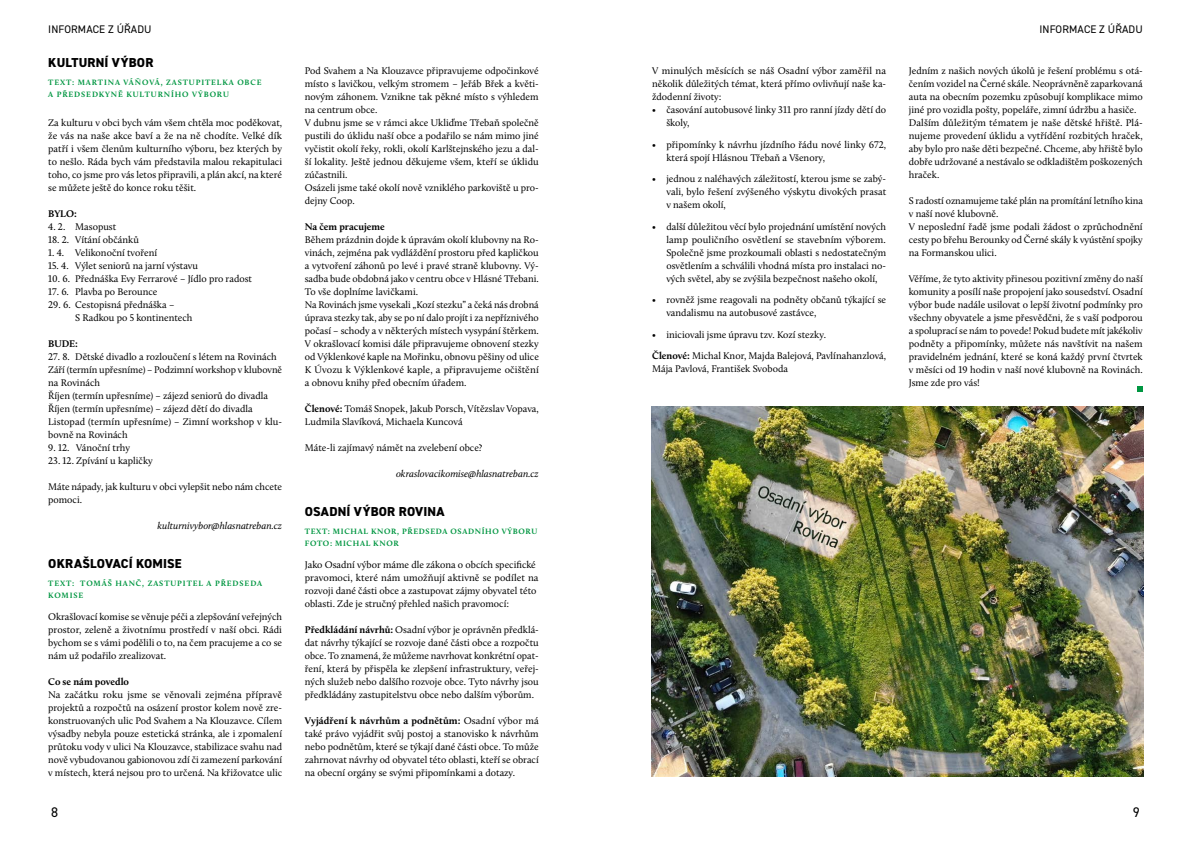
<style>
.page{position:relative;width:1191px;height:842px;background:#fff}
.page>*{position:absolute;margin:0;border:0;box-sizing:border-box;transform-origin:0 0}
.t1{font:14px "DIN2014";color:#000}
.chlebový_text{font:800 13px "DIN2014";letter-spacing:.01em;color:#000}
.Podnadpis{font:11px "DIN2014";letter-spacing:.01em;color:#000}
.chlebový_text-2{font:10px/13px "Calluna";color:#000;text-align:justify}
.chlebový_text-3{font:italic 10px "Calluna";color:#000}
.chlebový_text-4{font:700 10px "Calluna";color:#000}
.Autor{font:700 8px/12px "Calluna";letter-spacing:.115em;color:#009641}
.Autor-2{font:700 8px "Calluna";letter-spacing:.085em;color:#009641}
.s1{font-weight:700}
</style>
<div class="page">
<img style="left:652px;top:407px;width:491px;height:369px">
<svg style="left:1137px;top:386px;width:5px;height:6px"></svg>
<p class="Podnadpis" style="left:48px;top:23px;width:105px">INFORMACE Z ÚŘADU</p>
<p class="Podnadpis" style="left:1039px;top:23px;width:105px">INFORMACE Z ÚŘADU</p>
<p class="chlebový_text" style="left:48px;top:54px;width:107px">KULTURNÍ VÝBOR</p>
<p class="Autor" style="left:48px;top:76px;width:215px">TEXT: MARTINA VÁŇOVÁ, ZASTUPITELKA OBCE<br>A PŘEDSEDKYNĚ KULTURNÍHO VÝBORU</p>
<p class="chlebový_text-2" style="left:48px;top:116px;width:235px">Za kulturu v obci bych vám všem chtěla moc poděkovat, že vás na naše akce baví a že na ně chodíte. Velké dík patří i všem členům kulturního výboru, bez kterých by to nešlo. Ráda bych vám představila malou rekapitulaci toho, co jsme pro vás letos připravili, a plán akcí, na které se můžete ještě do konce roku těšit.</p>
<p class="chlebový_text-4" style="left:48px;top:208px;width:30px">BYLO:</p>
<p class="chlebový_text-2" style="left:48px;top:220px;width:70px">4. 2. Masopust</p>
<p class="chlebový_text-2" style="left:48px;top:233px;width:92px">18. 2. Vítání občánků</p>
<p class="chlebový_text-2" style="left:48px;top:246px;width:111px">1. 4. Velikonoční tvoření</p>
<p class="chlebový_text-2" style="left:48px;top:259px;width:151px">15. 4. Výlet seniorů na jarní výstavu</p>
<p class="chlebový_text-2" style="left:48px;top:272px;width:205px">10. 6. Přednáška Evy Ferrarové – Jídlo pro radost</p>
<p class="chlebový_text-2" style="left:48px;top:285px;width:111px">17. 6. Plavba po Berounce</p>
<p class="chlebový_text-2" style="left:75px;top:298px;width:119px;text-indent:-27px">29. 6. Cestopisná přednáška –<br>S Radkou po 5 kontinentech</p>
<p class="chlebový_text-4" style="left:48px;top:338px;width:31px">BUDE:</p>
<p class="chlebový_text-2" style="left:48px;top:350px;width:230px">27. 8. Dětské divadlo a rozloučení s létem na Rovinách</p>
<p class="chlebový_text-2" style="left:48px;top:363px;width:235px">Září (termín upřesníme) – Podzimní workshop v klubovně na Rovinách</p>
<p class="chlebový_text-2" style="left:48px;top:389px;width:221px">Říjen (termín upřesníme) – zájezd seniorů do divadla</p>
<p class="chlebový_text-2" style="left:48px;top:402px;width:206px">Říjen (termín upřesníme) – zájezd dětí do divadla</p>
<p class="chlebový_text-2" style="left:48px;top:415px;width:235px">Listopad (termín upřesníme) – Zimní workshop v klu&shy;bovně na Rovinách</p>
<p class="chlebový_text-2" style="left:48px;top:441px;width:83px">9. 12. Vánoční trhy</p>
<p class="chlebový_text-2" style="left:48px;top:454px;width:106px">23. 12. Zpívání u kapličky</p>
<p class="chlebový_text-2" style="left:48px;top:480px;width:235px">Máte nápady, jak kulturu v obci vylepšit nebo nám chcete pomoci.</p>
<p class="chlebový_text-3" style="left:157px;top:520px;width:126px">kulturnivybor@hlasnatreban.cz</p>
<p class="chlebový_text" style="left:48px;top:555px;width:135px">OKRAŠLOVACÍ KOMISE</p>
<p class="Autor" style="left:48px;top:577px;width:215px">TEXT: TOMÁŠ HANČ, ZASTUPITEL A PŘEDSEDA<br>KOMISE</p>
<p class="chlebový_text-2" style="left:48px;top:610px;width:235px">Okrašlovací komise se věnuje péči a zlepšování veřejných prostor, zeleně a životnímu prostředí v naší obci. Rádi bychom se s vámi podělili o to, na čem pracujeme a co se nám už podařilo zrealizovat.</p>
<p class="chlebový_text-4" style="left:48px;top:676px;width:82px">Co se nám povedlo</p>
<p class="chlebový_text-2" style="left:48px;top:688px;width:235px">Na začátku roku jsme se věnovali zejména přípravě projektů a rozpočtů na osázení prostor kolem nově zre&shy;konstruovaných ulic Pod Svahem a Na Klouzavce. Cílem výsadby nebyla pouze estetická stránka, ale i zpomalení průtoku vody v ulici Na Klouzavce, stabilizace svahu nad nově vybudovanou gabionovou zdí či zamezení parkování v místech, která nejsou pro to určená. Na křižovatce ulic</p>
<p class="chlebový_text-2" style="left:305px;top:64px;width:235px">Pod Svahem a Na Klouzavce připravujeme odpočinkové místo s lavičkou, velkým stromem – Jeřáb Břek a květi&shy;novým záhonem. Vznikne tak pěkné místo s výhledem na centrum obce.</p>
<p class="chlebový_text-2" style="left:305px;top:116px;width:235px">V dubnu jsme se v rámci akce Ukliďme Třebaň společně pustili do úklidu naší obce a podařilo se nám mimo jiné vyčistit okolí řeky, rokli, okolí Karlštejnského jezu a dal&shy;ší lokality. Ještě jednou děkujeme všem, kteří se úklidu zúčastnili.</p>
<p class="chlebový_text-2" style="left:305px;top:181px;width:235px">Osázeli jsme také okolí nově vzniklého parkoviště u pro&shy;dejny Coop.</p>
<p class="chlebový_text-4" style="left:305px;top:221px;width:81px">Na čem pracujeme</p>
<p class="chlebový_text-2" style="left:305px;top:233px;width:235px">Během prázdnin dojde k úpravám okolí klubovny na Ro&shy;vinách, zejména pak vydláždění prostoru před kapličkou a vytvoření záhonů po levé i pravé straně klubovny. Vý&shy;sadba bude obdobná jako v centru obce v Hlásné Třebani.<br>To vše doplníme lavičkami.</p>
<p class="chlebový_text-2" style="left:305px;top:298px;width:235px">Na Rovinách jsme vysekali „Kozí stezku” a čeká nás drobná úprava stezky tak, aby se po ní dalo projít i za nepříznivého počasí – schody a v některých místech vysypání štěrkem.</p>
<p class="chlebový_text-2" style="left:305px;top:337px;width:236px">V okrašlovací komisi dále připravujeme obnovení stezky od Výklenkové kaple na Mořinku, obnovu pěšiny od ulice K Úvozu k Výklenkové kaple, a připravujeme očištění a obnovu knihy před obecním úřadem.</p>
<p class="chlebový_text-2" style="left:305px;top:402px;width:235px"><span class="s1">Členové:</span> Tomáš Snopek, Jakub Porsch, Vítězslav Vopava,<br>Ludmila Slavíková, Michaela Kuncová</p>
<p class="chlebový_text-2" style="left:305px;top:441px;width:179px">Máte-li zajímavý námět na zvelebení obce?</p>
<p class="chlebový_text-3" style="left:396px;top:468px;width:144px">okraslovacikomise@hlasnatreban.cz</p>
<p class="chlebový_text" style="left:305px;top:503px;width:141px">OSADNÍ VÝBOR ROVINA</p>
<p class="Autor-2" style="left:305px;top:526px;width:234px">TEXT: MICHAL KNOR, PŘEDSEDA OSADNÍHO VÝBORU</p>
<p class="Autor-2" style="left:305px;top:538px;width:95px">FOTO: MICHAL KNOR</p>
<p class="chlebový_text-2" style="left:305px;top:558px;width:232px">Jako Osadní výbor máme dle zákona o obcích specifické</p>
<p class="chlebový_text-2" style="left:305px;top:571px;width:235px">pravomoci, které nám umožňují aktivně se podílet na rozvoji dané části obce a zastupovat zájmy obyvatel této</p>
<p class="chlebový_text-2" style="left:305px;top:597px;width:206px">oblasti. Zde je stručný přehled našich pravomocí:</p>
<p class="chlebový_text-2" style="left:305px;top:623px;width:235px"><span class="s1">Předkládání návrhů:</span> Osadní výbor je oprávněn předklá&shy;dat návrhy týkající se rozvoje dané části obce a rozpočtu obce. To znamená, že můžeme navrhovat konkrétní opat&shy;ření, která by přispěla ke zlepšení infrastruktury, veřej&shy;ných služeb nebo dalšího rozvoje obce. Tyto návrhy jsou předkládány zastupitelstvu obce nebo dalším výborům.</p>
<p class="chlebový_text-2" style="left:305px;top:714px;width:235px"><span class="s1">Vyjádření k návrhům a podnětům:</span> Osadní výbor má také právo vyjádřit svůj postoj a stanovisko k návrhům nebo podnětům, které se týkají dané části obce. To může zahrnovat návrhy od obyvatel této oblasti, kteří se obrací na obecní orgány se svými připomínkami a dotazy.</p>
<p class="chlebový_text-2" style="left:652px;top:64px;width:235px">V minulých měsících se náš Osadní výbor zaměřil na několik důležitých témat, která přímo ovlivňují naše ka&shy;ždodenní životy:</p>
<p class="chlebový_text-2" style="left:666px;top:103px;width:221px;text-indent:-14px">• časování autobusové linky 311 pro ranní jízdy dětí do školy,</p>
<p class="chlebový_text-2" style="left:666px;top:138px;width:221px;text-indent:-14px">• připomínky k návrhu jízdního řádu nové linky 672, která spojí Hlásnou Třebaň a Všenory,</p>
<p class="chlebový_text-2" style="left:666px;top:172px;width:221px;text-indent:-14px">• jednou z naléhavých záležitostí, kterou jsme se zabý&shy;vali, bylo řešení zvýšeného výskytu divokých prasat v našem okolí,</p>
<p class="chlebový_text-2" style="left:666px;top:220px;width:221px;text-indent:-14px">• další důležitou věcí bylo projednání umístění nových lamp pouličního osvětlení se stavebním výborem.<br>Společně jsme prozkoumali oblasti s nedostatečným osvětlením a schválili vhodná místa pro instalaci no&shy;vých světel, aby se zvýšila bezpečnost našeho okolí,</p>
<p class="chlebový_text-2" style="left:666px;top:293px;width:221px;text-indent:-14px">• rovněž jsme reagovali na podněty občanů týkající se vandalismu na autobusové zastávce,</p>
<p class="chlebový_text-2" style="left:652px;top:328px;width:175px">• iniciovali jsme úpravu tzv. Kozí stezky.</p>
<p class="chlebový_text-2" style="left:652px;top:349px;width:235px"><span class="s1">Členové:</span> Michal Knor, Majda Balejová, Pavlínahanzlová,<br>Mája Pavlová, František Svoboda</p>
<p class="chlebový_text-2" style="left:909px;top:64px;width:235px">Jedním z našich nových úkolů je řešení problému s otá&shy;čením vozidel na Černé skále. Neoprávněně zaparkovaná auta na obecním pozemku způsobují komplikace mimo jiné pro vozidla pošty, popeláře, zimní údržbu a hasiče.</p>
<p class="chlebový_text-2" style="left:909px;top:116px;width:235px">Dalším důležitým tématem je naše dětské hřiště. Plá&shy;nujeme provedení úklidu a vytřídění rozbitých hraček, aby bylo pro naše děti bezpečné. Chceme, aby hřiště bylo dobře udržované a nestávalo se odkladištěm poškozených hraček.</p>
<p class="chlebový_text-2" style="left:909px;top:194px;width:235px">S radostí oznamujeme také plán na promítání letního kina v naší nové klubovně.</p>
<p class="chlebový_text-2" style="left:909px;top:220px;width:235px">V neposlední řadě jsme podali žádost o zprůchodnění cesty po břehu Berounky od Černé skály k vyústění spojky na Formanskou ulici.</p>
<p class="chlebový_text-2" style="left:909px;top:272px;width:235px">Věříme, že tyto aktivity přinesou pozitivní změny do naší komunity a posílí naše propojení jako sousedství. Osadní výbor bude nadále usilovat o lepší životní podmínky pro všechny obyvatele a jsme přesvědčni, že s vaší podporou a spoluprací se nám to povede! Pokud budete mít jakékoliv podněty a připomínky, můžete nás navštívit na našem pravidelném jednání, které se koná každý první čtvrtek v měsíci od 19 hodin v naší nové klubovně na Rovinách.<br>Jsme zde pro vás!</p>
<h1 class="t1" style="left:51px;top:804px;width:8px">8</h1>
<h1 class="t1" style="left:1133px;top:804px;width:8px">9</h1>
</div>
